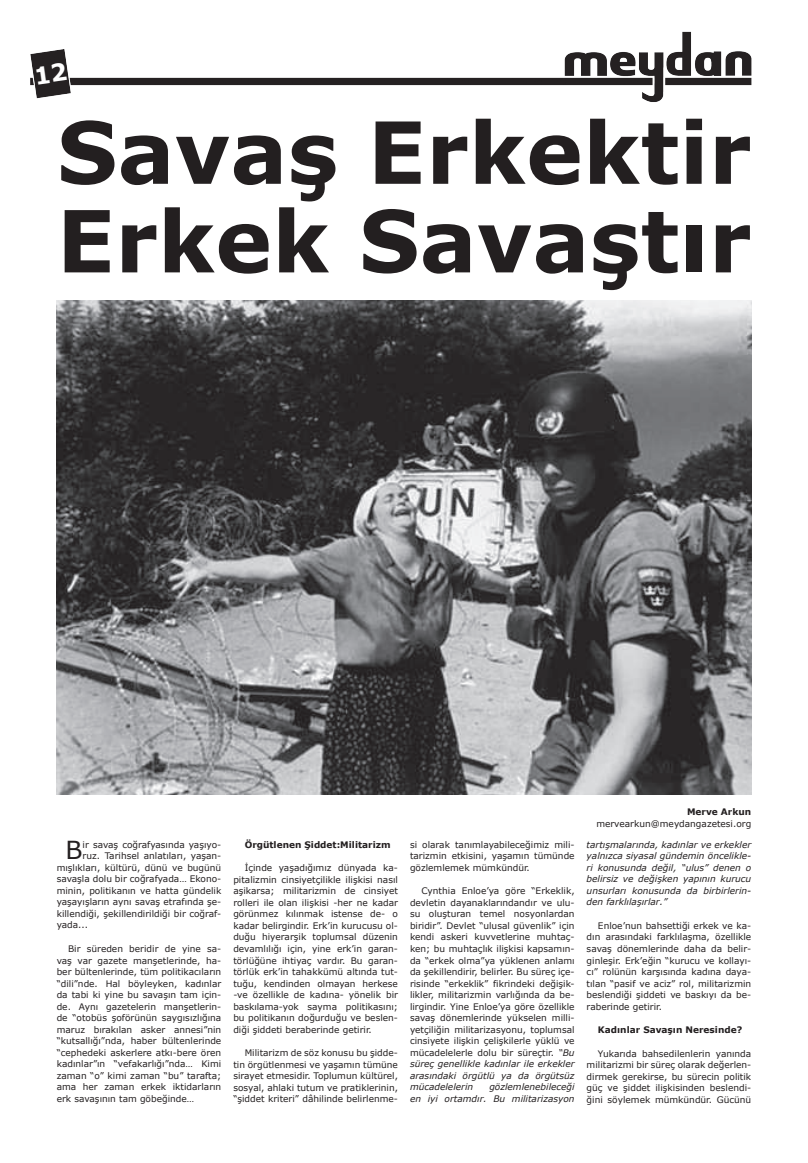
<style>
.page{position:relative;width:808px;height:1163px;background:#fff}
.page>*{position:absolute;margin:0;border:0;box-sizing:border-box;transform-origin:0 0}
.t1{font:700 85.6px/88.5px "Verdana";color:#231f20}
.t2{font:24.8px "Verdana";color:#231f20}
.t3{font:9px/11.5px "Verdana";color:#231f20;text-align:justify}
.t4{font:italic 9px/11.5px "Verdana";color:#231f20;text-align:right}
.t5{font:700 9px "Verdana";color:#231f20}
.s1{font-style:italic}
</style>
<div class="page">
<img style="left:30px;top:31px;width:722px;height:71px">
<img style="left:57px;top:300px;width:694px;height:494px">
<svg style="left:36px;top:63px;width:31px;height:21px"></svg>
<h1 class="t1" style="left:57px;top:107px;width:696px">Savaş Erkektir<br>Erkek Savaştır</h1>
<h2 class="t2" style="left:66px;top:833px;width:19px">B</h2>
<p class="t3" style="left:83px;top:838px;width:140px">ir savaş coğrafyasında yaşıyo-</p>
<p class="t3" style="left:83px;top:850px;width:140px">ruz. Tarihsel anlatıları, yaşan-</p>
<p class="t3" style="left:57px;top:861px;width:166px">mışlıkları, kültürü, dünü ve bugünü</p>
<p class="t3" style="left:57px;top:873px;width:166px">savaşla dolu bir coğrafyada… Ekono-</p>
<p class="t3" style="left:57px;top:884px;width:166px">minin, politikanın ve hatta gündelik</p>
<p class="t3" style="left:57px;top:896px;width:166px">yaşayışların aynı savaş etrafında şe-</p>
<p class="t3" style="left:57px;top:907px;width:166px">killendiği, şekillendirildiği bir coğraf-</p>
<p class="t3" style="left:57px;top:920px;width:33px">yada...</p>
<p class="t3" style="left:57px;top:942px;width:166px;text-indent:11px">Bir süreden beridir de yine sa&shy;vaş var gazete manşetlerinde, ha&shy;ber bültenlerinde, tüm politikacıların “dili”nde. Hal böyleyken, kadınlar da tabi ki yine bu savaşın tam için&shy;de. Aynı gazetelerin manşetlerin&shy;de “otobüs şoförünün saygısızlığına maruz bırakılan asker annesi”nin “kutsallığı”nda, haber bültenlerinde “cephedeki askerlere atkı-bere ören kadınlar”ın “vefakarlığı”nda… Kimi zaman “o” kimi zaman “bu” tarafta; ama her zaman erkek iktidarların erk savaşının tam göbeğinde…</p>
<p class="t5" style="left:245px;top:838px;width:147px">Örgütlenen Şiddet:Militarizm</p>
<p class="t3" style="left:233px;top:862px;width:166px;text-indent:11px">İçinde yaşadığımız dünyada ka&shy;pitalizmin cinsiyetçilikle ilişkisi nasıl aşikarsa; militarizmin de cinsiyet rolleri ile olan ilişkisi -her ne kadar görünmez kılınmak istense de- o kadar belirgindir. Erk’in kurucusu ol&shy;duğu hiyerarşik toplumsal düzenin devamlılığı için, yine erk’in garan&shy;törlüğüne ihtiyaç vardır. Bu garan&shy;törlük erk’in tahakkümü altında tut&shy;tuğu, kendinden olmayan herkese -ve özellikle de kadına- yönelik bir baskılama-yok sayma politikasını; bu politikanın doğurduğu ve beslen&shy;diği şiddeti beraberinde getirir.</p>
<p class="t3" style="left:233px;top:1046px;width:166px;text-indent:11px">Militarizm de söz konusu bu şidde&shy;tin örgütlenmesi ve yaşamın tümüne sirayet etmesidir. Toplumun kültürel, sosyal, ahlaki tutum ve pratiklerinin, “şiddet kriteri” dâhilinde belirlenme-</p>
<p class="t3" style="left:410px;top:838px;width:166px">si olarak tanımlayabileceğimiz mili&shy;tarizmin etkisini, yaşamın tümünde gözlemlemek mümkündür.</p>
<p class="t3" style="left:410px;top:885px;width:166px;text-indent:11px">Cynthia Enloe’ya göre “Erkeklik, devletin dayanaklarındandır ve ulu&shy;su oluşturan temel nosyonlardan biridir”. Devlet “ulusal güvenlik” için kendi askeri kuvvetlerine muhtaç&shy;ken; bu muhtaçlık ilişkisi kapsamın&shy;da “erkek olma”ya yüklenen anlamı da şekillendirir, belirler. Bu süreç içe&shy;risinde “erkeklik” fikrindeki değişik&shy;likler, militarizmin varlığında da be&shy;lirgindir. Yine Enloe’ya göre özellikle savaş dönemlerinde yükselen milli&shy;yetçiliğin militarizasyonu, toplumsal cinsiyete ilişkin çelişkilerle yüklü ve mücadelelerle dolu bir süreçtir. <span class="s1">“Bu süreç genellikle kadınlar ile erkekler arasındaki örgütlü ya da örgütsüz mücadelelerin</span></p>
<p class="t4" style="left:410px;top:1080px;width:166px">gözlemlenebileceği<br>en iyi ortamdır. Bu militarizasyon</p>
<p class="t5" style="left:687px;top:805px;width:66px">Merve Arkun</p>
<p class="t3" style="left:596px;top:818px;width:156px">mervearkun@meydangazetesi.org</p>
<p class="t4" style="left:587px;top:838px;width:166px;text-align:justify">tartışmalarında, kadınlar ve erkekler yalnızca siyasal gündemin öncelikle&shy;ri konusunda değil, “ulus” denen o belirsiz ve değişken yapının kurucu unsurları konusunda da birbirlerin&shy;den farklılaşırlar.”</p>
<p class="t3" style="left:587px;top:919px;width:166px;text-indent:11px">Enloe’nun bahsettiği erkek ve ka&shy;dın arasındaki farklılaşma, özellikle savaş dönemlerinde daha da belir&shy;ginleşir. Erk’eğin “kurucu ve kollayı&shy;cı” rolünün karşısında kadına daya&shy;tılan “pasif ve aciz” rol, militarizmin beslendiği şiddeti ve baskıyı da be&shy;raberinde getirir.</p>
<p class="t5" style="left:598px;top:1023px;width:146px">Kadınlar Savaşın Neresinde?</p>
<p class="t3" style="left:587px;top:1047px;width:166px;text-indent:11px">Yukarıda bahsedilenlerin yanında militarizmi bir süreç olarak değerlen&shy;dirmek gerekirse, bu sürecin politik güç ve şiddet ilişkisinden beslendi&shy;ğini söylemek mümkündür. Gücünü</p>
</div>
